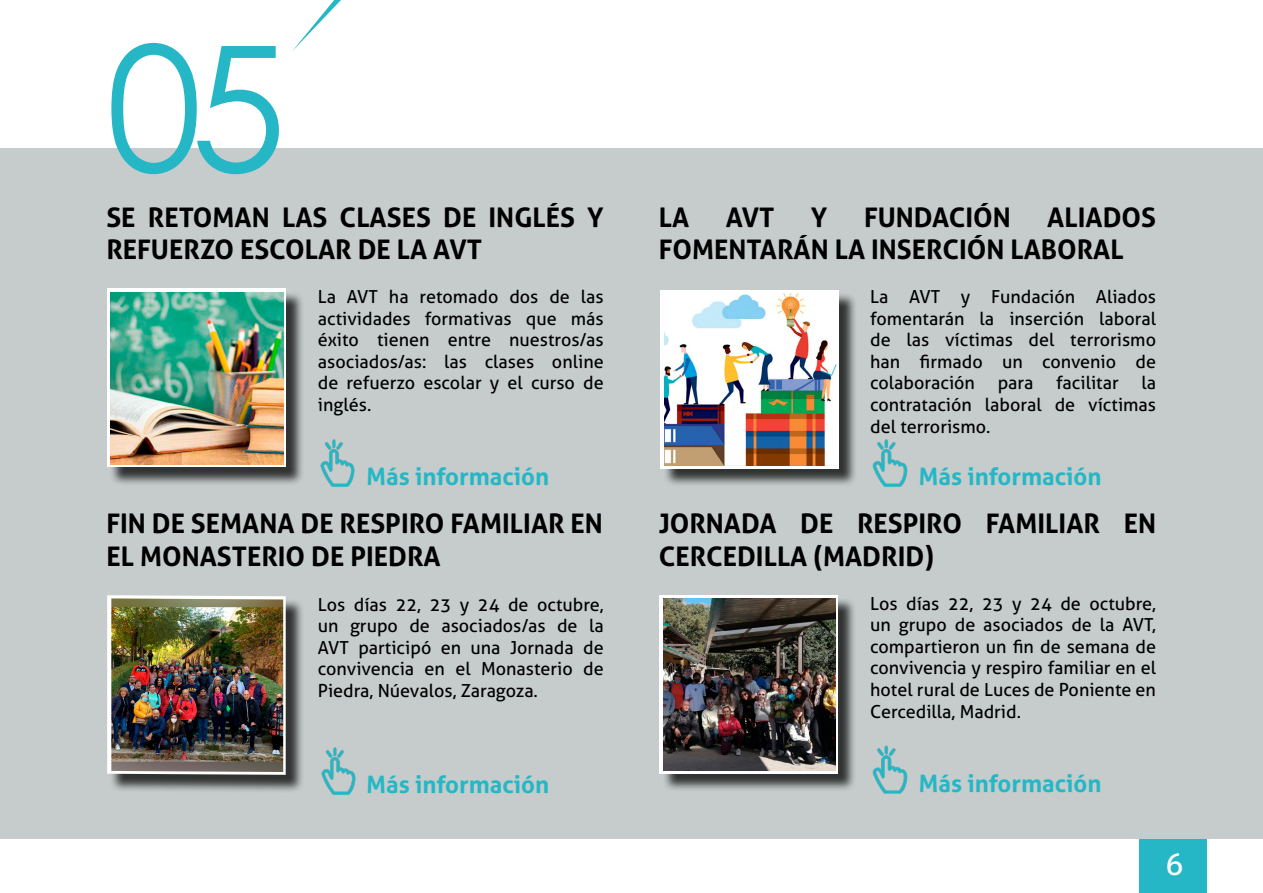
<style>
.page{position:relative;width:1263px;height:893px;background:#fff}
.page>*{position:absolute;margin:0;border:0;box-sizing:border-box;transform-origin:0 0}
.t1{font:174px "Century Gothic";color:#25b7c6}
.t2{font:30px "Aller";color:#fff}
.t3{font:700 27px/32.4px "Aller";color:#000}
.t4{font:700 24px "Aller";color:#25b7c6}
.t5{font:18px/21.6px "Aller";color:#000;text-align:justify}
</style>
<div class="page">
<div style="left:0;top:148px;width:1263px;height:690px;background:#c5cccb"></div>
<div style="left:1139px;top:839px;width:67px;height:54px;background:#25b7c6"></div>
<svg style="left:292px;top:0;width:49px;height:51px"></svg>
<img style="left:872px;top:439px;width:36px;height:48px">
<div style="left:663px;top:292px;width:194px;height:195px;background:#000;opacity:.75"></div>
<div style="left:660px;top:290px;width:179px;height:178px;background:#fff"></div>
<img style="left:664px;top:293px;width:172px;height:172px">
<div style="left:109px;top:598px;width:195px;height:196px;background:#000;opacity:.75"></div>
<svg style="left:107px;top:595px;width:179px;height:180px;background:#e8e9e8"></svg>
<img style="left:321px;top:747px;width:35px;height:48px">
<img style="left:111px;top:598px;width:172px;height:174px">
<div style="left:662px;top:598px;width:194px;height:195px;background:#000;opacity:.75"></div>
<div style="left:659px;top:595px;width:179px;height:179px;background:#fff"></div>
<img style="left:872px;top:745px;width:36px;height:49px">
<img style="left:663px;top:598px;width:172px;height:173px">
<div style="left:109px;top:291px;width:195px;height:195px;background:#000;opacity:.75"></div>
<svg style="left:107px;top:289px;width:179px;height:178px;background:#dee7dd"></svg>
<img style="left:320px;top:439px;width:35px;height:48px">
<img style="left:111px;top:293px;width:172px;height:171px">
<h1 class="t1" style="left:106px;top:-13px;width:182px">05</h1>
<h3 class="t3" style="left:106px;top:201px;width:499px">SE RETOMAN LAS CLASES DE INGLÉS Y<br>REFUERZO ESCOLAR DE LA AVT</h3>
<p class="t5" style="left:318px;top:286px;width:287px">La AVT ha retomado dos de las actividades formativas que más éxito tienen entre nuestros/as asociados/as: las clases online de refuerzo escolar y el curso de inglés.</p>
<h3 class="t4" style="left:367px;top:462px;width:184px">Más información</h3>
<h3 class="t3" style="left:106px;top:507px;width:498px">FIN DE SEMANA DE RESPIRO FAMILIAR EN<br>EL MONASTERIO DE PIEDRA</h3>
<p class="t5" style="left:318px;top:593px;width:287px">Los días 22, 23 y 24 de octubre, un grupo de asociados/as de la AVT participó en una Jornada de convivencia en el Monasterio de Piedra, Núevalos, Zaragoza.</p>
<h3 class="t4" style="left:367px;top:770px;width:184px">Más información</h3>
<h3 class="t3" style="left:659px;top:201px;width:32px">LA</h3>
<h3 class="t3" style="left:726px;top:201px;width:50px">AVT</h3>
<h3 class="t3" style="left:811px;top:201px;width:18px">Y</h3>
<h3 class="t3" style="left:864px;top:201px;width:148px">FUNDACIÓN</h3>
<h3 class="t3" style="left:659px;top:201px;width:499px;text-indent:388px">ALIADOS<br>FOMENTARÁN LA INSERCIÓN LABORAL</h3>
<p class="t5" style="left:870px;top:286px;width:287px">La AVT y Fundación Aliados fomentarán la inserción laboral de las víctimas del terrorismo han firmado un convenio de colaboración</p>
<p class="t5" style="left:998px;top:372px;width:37px">para</p>
<p class="t5" style="left:1056px;top:372px;width:64px">facilitar</p>
<p class="t5" style="left:870px;top:372px;width:287px;text-indent:271px">la contratación laboral de víctimas del terrorismo.</p>
<h3 class="t4" style="left:919px;top:462px;width:184px">Más información</h3>
<h3 class="t3" style="left:659px;top:507px;width:499px">JORNADA DE RESPIRO FAMILIAR EN<br>CERCEDILLA (MADRID)</h3>
<p class="t5" style="left:870px;top:592px;width:287px">Los días 22, 23 y 24 de octubre, un grupo de asociados de la AVT, compartieron un fin de semana de convivencia y respiro familiar en el hotel rural de Luces de Poniente en Cercedilla, Madrid.</p>
<h3 class="t4" style="left:919px;top:769px;width:184px">Más información</h3>
<h2 class="t2" style="left:1165px;top:846px;width:19px">6</h2>
</div>
